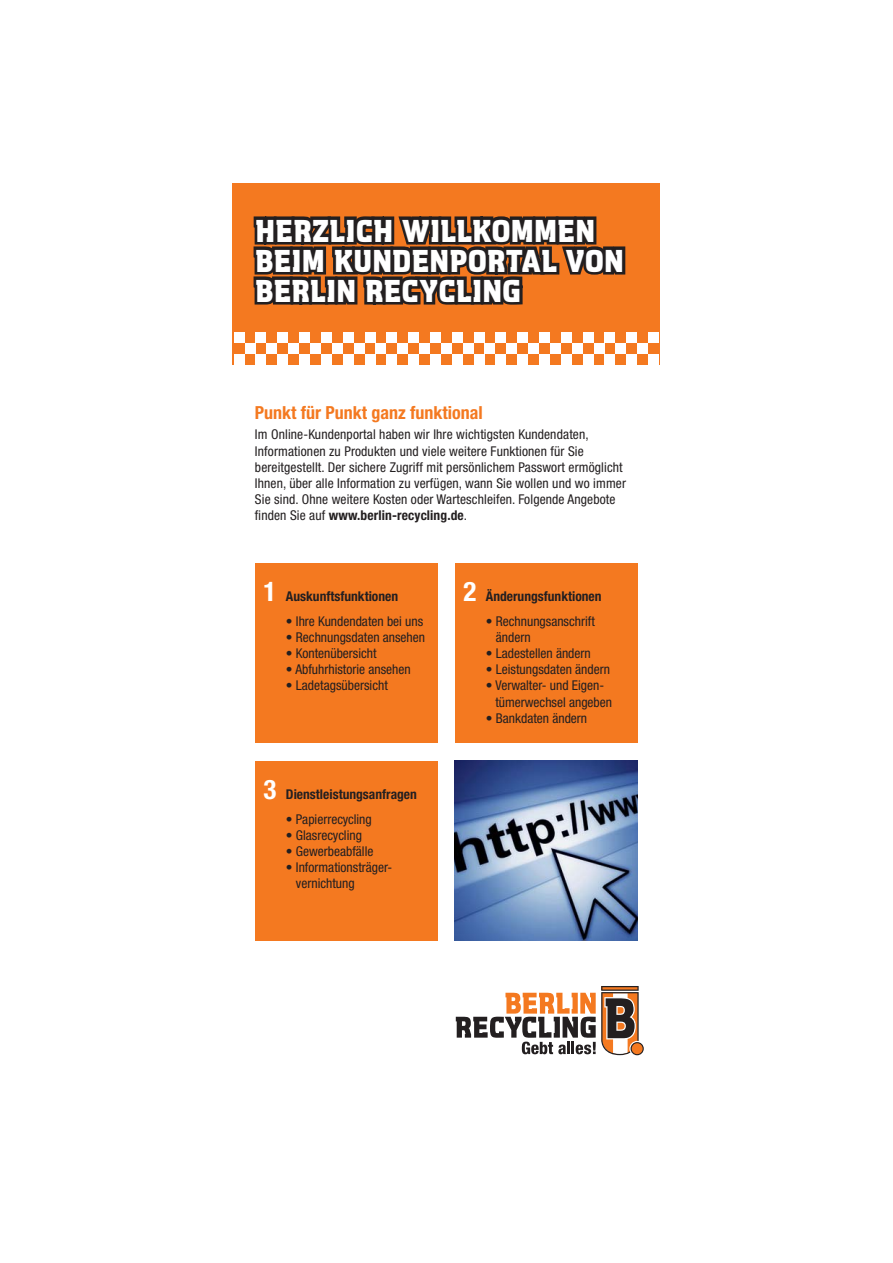
<style>
.page{position:relative;width:893px;height:1263px;background:#fff}
.page>*{position:absolute;margin:0;border:0;box-sizing:border-box;transform-origin:0 0}
.t1{font:30px/30px "Cg Aquarius No 8";letter-spacing:-.02em;color:#fff}
.t2{font:700 condensed 18px "Helvetica Neue";color:#f47920}
.t3{font:condensed 13.5px/16.2px "Helvetica Neue LTCE";letter-spacing:.01em;color:#231f20}
.t4{font:condensed 13.5px/16.2px "Helvetica Neue";color:#231f20}
.t5{font:700 condensed 13.5px "Helvetica Neue";color:#231f20}
.s1{font-weight:700}
.s2{font-size:27px;color:#fff}
</style>
<div class="page">
<div style="left:232px;top:184px;width:428px;height:181px;background:#f47920"></div>
<svg style="left:251px;top:183px;width:377px;height:122px"></svg>
<div style="left:234px;top:332px;width:11px;height:11px;background:#fff"></div>
<div style="left:255px;top:332px;width:11px;height:11px;background:#fff"></div>
<div style="left:277px;top:332px;width:11px;height:11px;background:#fff"></div>
<div style="left:299px;top:332px;width:11px;height:11px;background:#fff"></div>
<div style="left:321px;top:332px;width:11px;height:11px;background:#fff"></div>
<div style="left:343px;top:332px;width:11px;height:11px;background:#fff"></div>
<div style="left:364px;top:332px;width:11px;height:11px;background:#fff"></div>
<div style="left:386px;top:332px;width:11px;height:11px;background:#fff"></div>
<div style="left:408px;top:332px;width:11px;height:11px;background:#fff"></div>
<div style="left:430px;top:332px;width:11px;height:11px;background:#fff"></div>
<div style="left:452px;top:332px;width:11px;height:11px;background:#fff"></div>
<div style="left:474px;top:332px;width:10px;height:11px;background:#fff"></div>
<div style="left:495px;top:332px;width:11px;height:11px;background:#fff"></div>
<div style="left:517px;top:332px;width:11px;height:11px;background:#fff"></div>
<div style="left:539px;top:332px;width:11px;height:11px;background:#fff"></div>
<div style="left:561px;top:332px;width:11px;height:11px;background:#fff"></div>
<div style="left:583px;top:332px;width:10px;height:11px;background:#fff"></div>
<div style="left:604px;top:332px;width:11px;height:11px;background:#fff"></div>
<div style="left:626px;top:332px;width:11px;height:11px;background:#fff"></div>
<div style="left:648px;top:332px;width:11px;height:11px;background:#fff"></div>
<div style="left:234px;top:354px;width:11px;height:11px;background:#fff"></div>
<div style="left:255px;top:354px;width:11px;height:11px;background:#fff"></div>
<div style="left:277px;top:354px;width:11px;height:11px;background:#fff"></div>
<div style="left:299px;top:354px;width:11px;height:11px;background:#fff"></div>
<div style="left:321px;top:354px;width:11px;height:11px;background:#fff"></div>
<div style="left:343px;top:354px;width:11px;height:11px;background:#fff"></div>
<div style="left:364px;top:354px;width:11px;height:11px;background:#fff"></div>
<div style="left:386px;top:354px;width:11px;height:11px;background:#fff"></div>
<div style="left:408px;top:354px;width:11px;height:11px;background:#fff"></div>
<div style="left:430px;top:354px;width:11px;height:11px;background:#fff"></div>
<div style="left:452px;top:354px;width:11px;height:11px;background:#fff"></div>
<div style="left:474px;top:354px;width:10px;height:11px;background:#fff"></div>
<div style="left:495px;top:354px;width:11px;height:11px;background:#fff"></div>
<div style="left:517px;top:354px;width:11px;height:11px;background:#fff"></div>
<div style="left:539px;top:354px;width:11px;height:11px;background:#fff"></div>
<div style="left:561px;top:354px;width:11px;height:11px;background:#fff"></div>
<div style="left:583px;top:354px;width:10px;height:11px;background:#fff"></div>
<div style="left:604px;top:354px;width:11px;height:11px;background:#fff"></div>
<div style="left:626px;top:354px;width:11px;height:11px;background:#fff"></div>
<div style="left:648px;top:354px;width:11px;height:11px;background:#fff"></div>
<div style="left:245px;top:343px;width:10px;height:11px;background:#fff"></div>
<div style="left:266px;top:343px;width:11px;height:11px;background:#fff"></div>
<div style="left:288px;top:343px;width:11px;height:11px;background:#fff"></div>
<div style="left:310px;top:343px;width:11px;height:11px;background:#fff"></div>
<div style="left:332px;top:343px;width:11px;height:11px;background:#fff"></div>
<div style="left:354px;top:343px;width:10px;height:11px;background:#fff"></div>
<div style="left:375px;top:343px;width:11px;height:11px;background:#fff"></div>
<div style="left:397px;top:343px;width:11px;height:11px;background:#fff"></div>
<div style="left:419px;top:343px;width:11px;height:11px;background:#fff"></div>
<div style="left:441px;top:343px;width:11px;height:11px;background:#fff"></div>
<div style="left:463px;top:343px;width:11px;height:11px;background:#fff"></div>
<div style="left:484px;top:343px;width:11px;height:11px;background:#fff"></div>
<div style="left:506px;top:343px;width:11px;height:11px;background:#fff"></div>
<div style="left:528px;top:343px;width:11px;height:11px;background:#fff"></div>
<div style="left:550px;top:343px;width:11px;height:11px;background:#fff"></div>
<div style="left:572px;top:343px;width:11px;height:11px;background:#fff"></div>
<div style="left:593px;top:343px;width:11px;height:11px;background:#fff"></div>
<div style="left:615px;top:343px;width:11px;height:11px;background:#fff"></div>
<div style="left:637px;top:343px;width:11px;height:11px;background:#fff"></div>
<div style="left:255px;top:563px;width:183px;height:180px;background:#f47920"></div>
<div style="left:455px;top:563px;width:183px;height:180px;background:#f47920"></div>
<div style="left:255px;top:761px;width:183px;height:180px;background:#f47920"></div>
<img style="left:455px;top:761px;width:183px;height:180px">
<svg style="left:632px;top:1043px;width:11px;height:11px"></svg>
<svg style="left:456px;top:986px;width:185px;height:70px"></svg>
<h1 class="t1" style="left:255px;top:219px;width:371px">HERZLICH WILLKOMMEN<br>BEIM KUNDENPORTAL VON<br>BERLIN RECYCLING</h1>
<h2 class="t2" style="left:255px;top:406px;width:229px">Punkt für Punkt ganz funktional</h2>
<p class="t3" style="left:255px;top:428px;width:372px">Im Online-Kundenportal haben wir Ihre wichtigsten Kundendaten, Informationen zu Produkten und viele weitere Funktionen für Sie bereitgestellt. Der sichere Zugriff mit persönlichem Passwort ermöglicht Ihnen, über alle Information zu verfügen, wann Sie wollen und wo immer Sie sind. Ohne weitere Kosten oder Warteschleifen. Folgende Angebote finden Sie auf <span class="s1">www.berlin-recycling.de</span>.</p>
<p class="t5" style="left:263px;top:591px;width:136px"><span class="s2">1</span> Auskunftsfunktionen</p>
<p class="t4" style="left:286px;top:614px;width:139px">• Ihre Kundendaten bei uns</p>
<p class="t4" style="left:286px;top:630px;width:141px">• Rechnungsdaten ansehen</p>
<p class="t4" style="left:286px;top:646px;width:92px">• Kontenübersicht</p>
<p class="t4" style="left:286px;top:662px;width:126px">• Abfuhrhistorie ansehen</p>
<p class="t4" style="left:286px;top:679px;width:103px">• Ladetagsübersicht</p>
<p class="t5" style="left:263px;top:789px;width:155px"><span class="s2">3</span> Dienstleistungsanfragen</p>
<p class="t4" style="left:286px;top:812px;width:87px">• Papierrecycling</p>
<p class="t4" style="left:286px;top:828px;width:77px">• Glasrecycling</p>
<p class="t4" style="left:286px;top:844px;width:89px">• Gewerbeabfälle</p>
<p class="t4" style="left:296px;top:860px;width:98px;text-indent:-10px">• Informationsträger&shy;vernichtung</p>
<p class="t5" style="left:463px;top:591px;width:140px"><span class="s2">2</span> Änderungsfunktionen</p>
<p class="t4" style="left:496px;top:614px;width:100px;text-indent:-10px">• Rechnungsanschrift ändern</p>
<p class="t4" style="left:486px;top:646px;width:106px">• Ladestellen ändern</p>
<p class="t4" style="left:486px;top:662px;width:126px">• Leistungsdaten ändern</p>
<p class="t4" style="left:495px;top:679px;width:118px;text-indent:-9px">• Verwalter- und Eigen&shy;tümerwechsel angeben</p>
<p class="t4" style="left:486px;top:711px;width:103px">• Bankdaten ändern</p>
</div>
